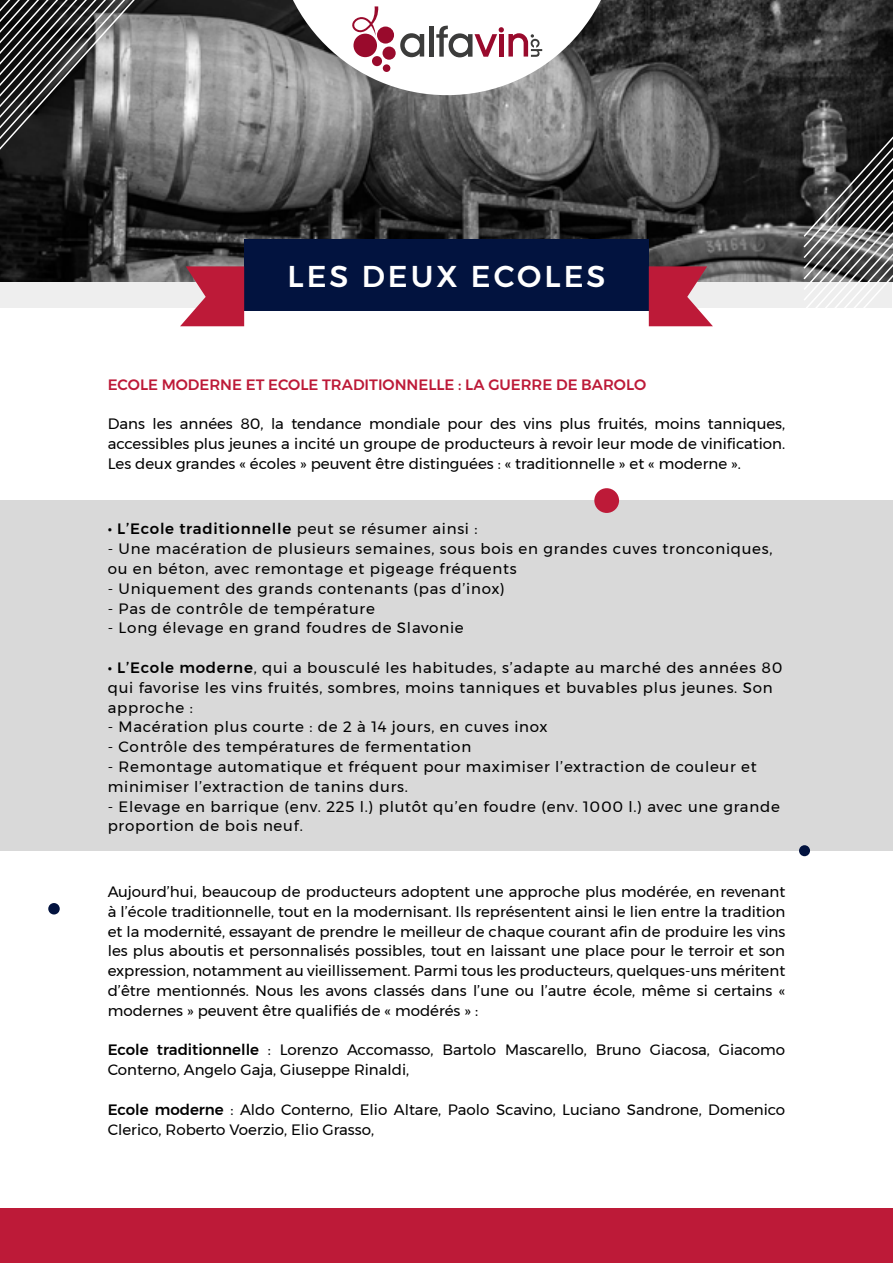
<style>
.page{position:relative;width:893px;height:1263px;background:#fff}
.page>*{position:absolute;margin:0;border:0;box-sizing:border-box;transform-origin:0 0}
.t1{font:500 30px "Montserrat";letter-spacing:.1em;color:#fff}
.t2{font:15px/19.8px "Montserrat";letter-spacing:.05em;color:#000}
.t3{font:15px/19.8px "Montserrat";color:#000}
.t4{font:500 15px "Montserrat";color:#bd1a38}
.t5{font:500 15px "Montserrat";letter-spacing:.05em;color:#000}
.s1{font-weight:400}
.s2{font-weight:500}
</style>
<div class="page">
<img style="left:0;top:0;width:892px;height:281px">
<div style="left:1px;top:282px;width:891px;height:25px;background:#eee"></div>
<div style="left:244px;top:239px;width:405px;height:72px;background:#02133f"></div>
<svg style="left:649px;top:266px;width:64px;height:60px"></svg>
<svg style="left:180px;top:266px;width:64px;height:60px"></svg>
<svg style="left:0;top:0;width:137px;height:166px;background:#575757"></svg>
<svg style="left:802px;top:69px;width:91px;height:239px;background:#5d5d5d"></svg>
<svg style="left:275px;top:0;width:344px;height:95px"></svg>
<div style="left:0;top:501px;width:893px;height:350px;background:#d9d9d9"></div>
<div style="left:594px;top:488px;width:25px;height:25px;background:#bd1a38;border-radius:50%"></div>
<div style="left:48px;top:903px;width:12px;height:11px;background:#02133f;border-radius:50%"></div>
<div style="left:799px;top:845px;width:11px;height:11px;background:#02133f;border-radius:50%"></div>
<div style="left:0;top:1209px;width:893px;height:54px;background:#bd1a38"></div>
<h1 class="t1" style="left:288px;top:253px;width:319px">LES DEUX ECOLES</h1>
<p class="t4" style="left:108px;top:372px;width:540px">ECOLE MODERNE ET ECOLE TRADITIONNELLE : LA GUERRE DE BAROLO</p>
<p class="t2" style="left:108px;top:414px;width:679px;text-align:justify">Dans les années 80, la tendance mondiale pour des vins plus fruités, moins tanniques, accessibles plus jeunes a incité un groupe de producteurs à revoir leur mode de vinification.<br>Les deux grandes « écoles » peuvent être distinguées : « traditionnelle » et « moderne ».</p>
<p class="t5" style="left:108px;top:517px;width:371px">• L’Ecole traditionnelle <span class="s1">peut se résumer ainsi :</span></p>
<p class="t2" style="left:108px;top:539px;width:666px">- Une macération de plusieurs semaines, sous bois en grandes cuves tronconiques, ou en béton, avec remontage et pigeage fréquents</p>
<p class="t2" style="left:108px;top:578px;width:399px">- Uniquement des grands contenants (pas d’inox)</p>
<p class="t2" style="left:108px;top:598px;width:269px">- Pas de contrôle de température</p>
<p class="t2" style="left:108px;top:618px;width:357px">- Long élevage en grand foudres de Slavonie</p>
<p class="t2" style="left:108px;top:658px;width:676px"><span class="s2">• L’Ecole moderne</span>, qui a bousculé les habitudes, s’adapte au marché des années 80 qui favorise les vins fruités, sombres, moins tanniques et buvables plus jeunes. Son approche :</p>
<p class="t2" style="left:108px;top:717px;width:441px">- Macération plus courte : de 2 à 14 jours, en cuves inox</p>
<p class="t2" style="left:108px;top:737px;width:365px">- Contrôle des températures de fermentation</p>
<p class="t2" style="left:108px;top:757px;width:651px">- Remontage automatique et fréquent pour maximiser l’extraction de couleur et minimiser l’extraction de tanins durs.</p>
<p class="t2" style="left:108px;top:796px;width:674px">- Elevage en barrique (env. 225 l.) plutôt qu’en foudre (env. 1000 l.) avec une grande proportion de bois neuf.</p>
<p class="t2" style="left:108px;top:882px;width:679px;text-align:justify">Aujourd’hui, beaucoup de producteurs adoptent une approche plus modérée, en revenant à l’école traditionnelle, tout en la modernisant. Ils représentent ainsi le lien entre la tradition et la modernité, essayant de prendre le meilleur de chaque courant afin de produire les vins les plus aboutis et personnalisés possibles, tout en laissant une place pour le terroir et son expression, notamment au vieillissement. Parmi tous les producteurs, quelques-uns méritent d’être mentionnés. Nous les avons classés dans l’une ou l’autre école, même si certains « modernes » peuvent être qualifiés de « modérés » :</p>
<p class="t3" style="left:108px;top:1040px;width:679px"><span class="s2">Ecole traditionnelle</span> : Lorenzo Accomasso, Bartolo Mascarello, Bruno Giacosa, Giacomo<br>Conterno, Angelo Gaja, Giuseppe Rinaldi,</p>
<p class="t3" style="left:108px;top:1099px;width:679px"><span class="s2">Ecole moderne</span> : Aldo Conterno, Elio Altare, Paolo Scavino, Luciano Sandrone, Domenico<br>Clerico, Roberto Voerzio, Elio Grasso,</p>
</div>
